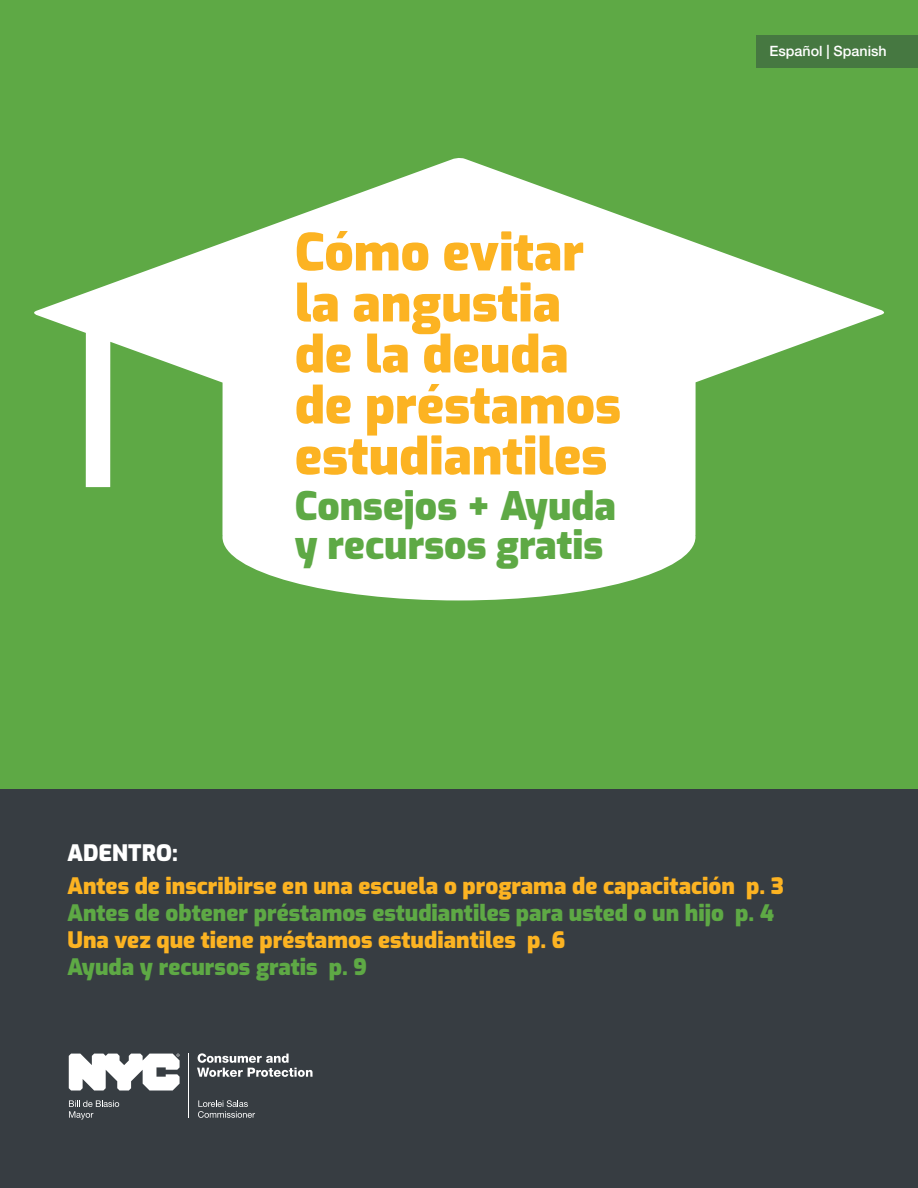
<style>
.page{position:relative;width:918px;height:1188px;background:#fff}
.page>*{position:absolute;margin:0;border:0;box-sizing:border-box;transform-origin:0 0}
.t1{font:900 51px/51px "Exo";color:#fcb322}
.t2{font:900 39px/39px "Exo";color:#5ea945}
.t3{font:900 22.5px "Exo";color:#fcb322}
.t4{font:900 22.5px "Exo";color:#5ea945}
.t5{font:900 22.5px "Exo";color:#fff}
.t6{font:500 14.25px "Helvetica Neue LT Std";color:#fff}
</style>
<div class="page">
<div style="left:0;top:770px;width:918px;height:418px;background:#373d42"></div>
<div style="left:0;top:0;width:918px;height:788px;background:#5ea945"></div>
<svg style="left:198px;top:1100px;width:57px;height:18px"></svg>
<svg style="left:69px;top:1100px;width:50px;height:20px"></svg>
<hr style="left:189px;top:1054px;width:1px;height:64px;background:#fff">
<svg style="left:197px;top:1053px;width:116px;height:24px"></svg>
<svg style="left:69px;top:1054px;width:111px;height:37px"></svg>
<svg style="left:34px;top:158px;width:850px;height:443px;fill:#fff"></svg>
<div style="left:756px;top:35px;width:162px;height:33px;background:#467841"></div>
<h1 class="t1" style="left:295px;top:223px;width:328px">Cómo evitar la angustia de la deuda de préstamos estudiantiles</h1>
<h2 class="t2" style="left:295px;top:484px;width:323px">Consejos + Ayuda y recursos gratis</h2>
<p class="t6" style="left:770px;top:43px;width:119px">Español | Spanish</p>
<p class="t5" style="left:68px;top:835px;width:112px">ADENTRO:</p>
<p class="t3" style="left:68px;top:869px;width:718px">Antes de inscribirse en una escuela o programa de capacitación p. 3</p>
<p class="t4" style="left:68px;top:896px;width:708px">Antes de obtener préstamos estudiantiles para usted o un hijo p. 4</p>
<p class="t3" style="left:68px;top:923px;width:499px">Una vez que tiene préstamos estudiantiles p. 6</p>
<p class="t4" style="left:68px;top:950px;width:301px">Ayuda y recursos gratis p. 9</p>
</div>
